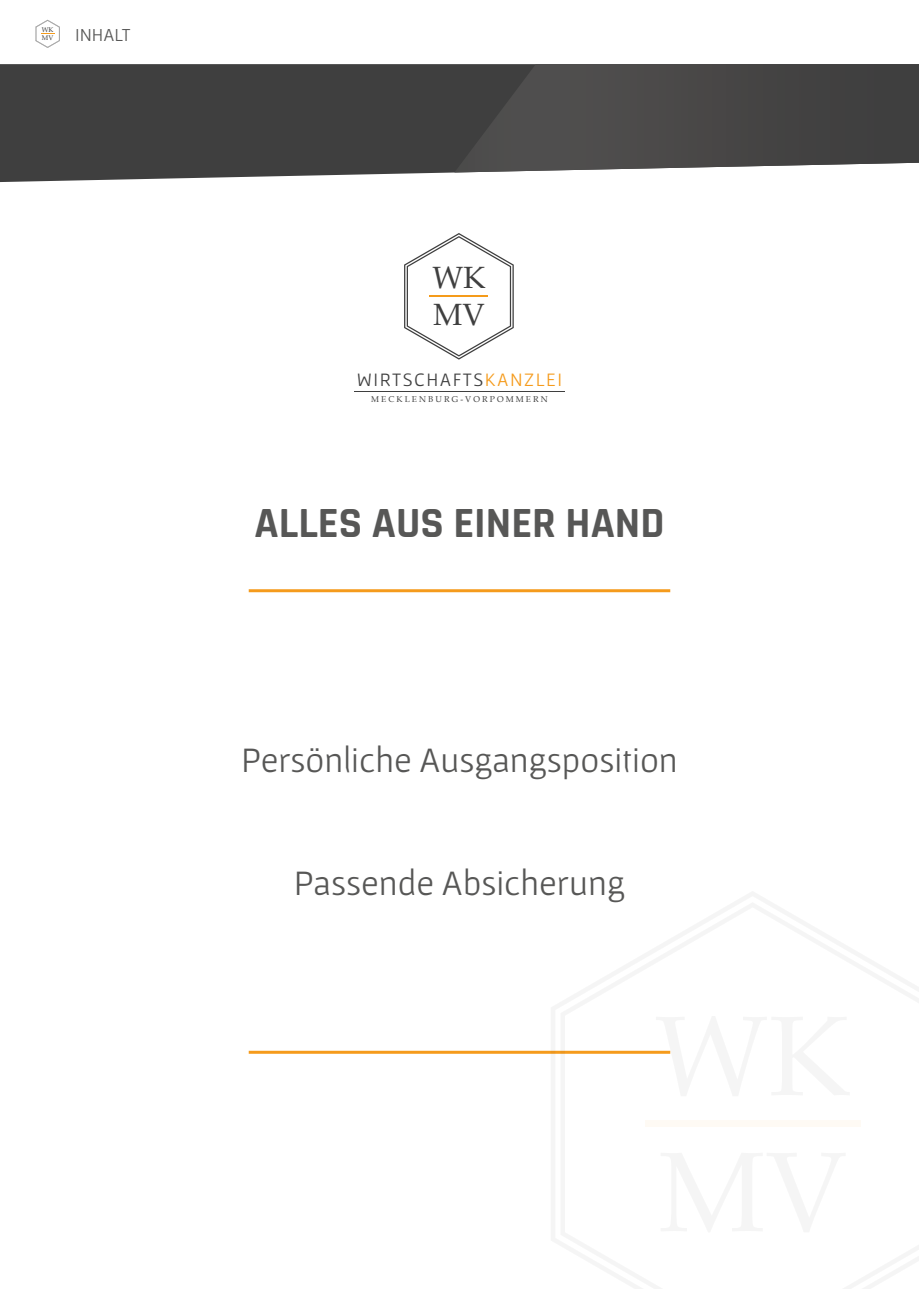
<style>
.page{position:relative;width:919px;height:1289px;background:#fff}
.page>*{position:absolute;margin:0;border:0;box-sizing:border-box;transform-origin:0 0}
.t1{font:700 43.5px "Rajdhani";color:#575756}
.t2{font:36px "Gafata";color:#575756}
.t3{font:30.75px/36.9px "Book Antiqua";color:#3f3f3f}
.t4{font:19.05px "Gafata";letter-spacing:.08em;color:#3f3f3f}
.t5{font:18.45px "Gafata";color:#575756}
.t6{font:8.4px "Book Antiqua";letter-spacing:.25em;color:#3f3f3f}
.t7{font:6.9px/8.2px "Book Antiqua";color:#3f3f3f}
.s1{color:#f59b1c}
</style>
<div class="page">
<div style="left:0;top:64px;width:478px;height:118px;background:#3f3f3f"></div>
<svg style="left:454px;top:64px;width:464px;height:108px;background:#4e4d4d"></svg>
<hr style="left:249px;top:589px;width:421px;height:3px;background:#f59b1c">
<hr style="left:249px;top:1050px;width:421px;height:3px;background:#f59b1c">
<svg style="left:35px;top:20px;width:25px;height:28px"></svg>
<svg style="left:404px;top:233px;width:109px;height:126px"></svg>
<hr style="left:429px;top:295px;width:59px;height:2px;background:#f59b1a">
<hr style="left:354px;top:391px;width:210px;height:1px;background:#3f3f3f">
<div style="left:644px;top:1120px;width:216px;height:7px;background:#fefaf4"></div>
<p class="t7" style="left:42px;top:26px;width:13px">WK<br>MV</p>
<p class="t5" style="left:75px;top:24px;width:57px">INHALT</p>
<p class="t3" style="left:432px;top:260px;width:55px">WK<br>MV</p>
<p class="t4" style="left:357px;top:369px;width:207px">WIRTSCHAFTS<span class="s1">KANZLEI</span></p>
<p class="t6" style="left:371px;top:394px;width:178px">MECKLENBURG-VORPOMMERN</p>
<p class="t1" style="left:254px;top:496px;width:411px">ALLES AUS EINER HAND</p>
<p class="t2" style="left:241px;top:739px;width:438px">Persönliche Ausgangsposition</p>
<p class="t2" style="left:294px;top:862px;width:332px">Passende Absicherung</p>
</div>
